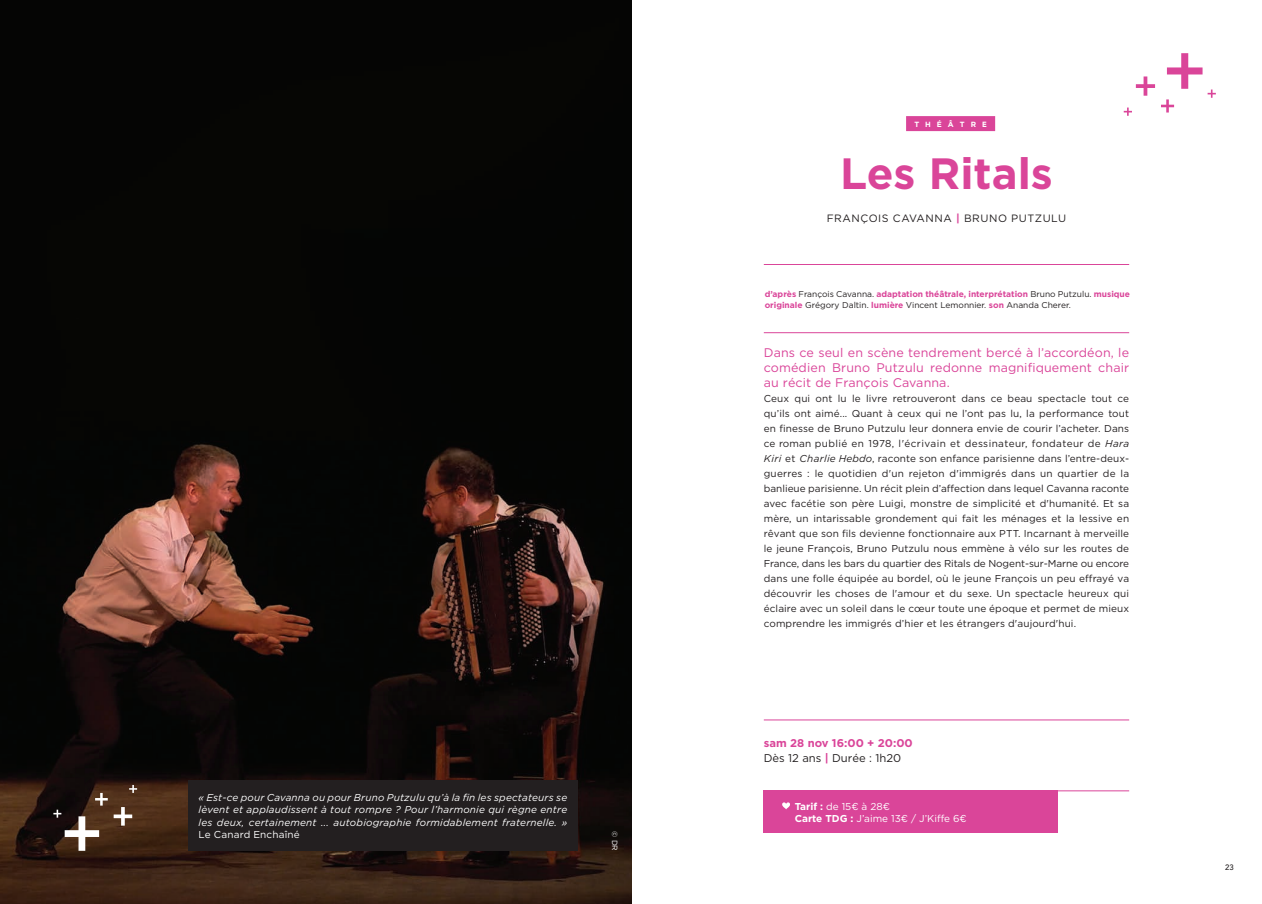
<style>
.page{position:relative;width:1262px;height:904px;background:#fff}
.page>*{position:absolute;margin:0;border:0;box-sizing:border-box;transform-origin:0 0}
.t1{font:700 43.75px "Gotham HTF";color:#da4599}
.t2{font:12.5px/15px "Gotham HTF";letter-spacing:.01em;color:#da4599;text-align:justify}
.t3{font:700 11.25px/15px "Gotham HTF";color:#da4599}
.t4{font:10.62px "Gotham HTF";letter-spacing:.05em;color:#231f20}
.t5{font:10px/15px "Gotham HTF";letter-spacing:.01em;color:#231f20;text-align:justify}
.t6{font:italic 10px/12.5px "Gotham HTF";letter-spacing:.02em;color:#fff;text-align:justify}
.t7{font:10px/12px "Gotham HTF";letter-spacing:.005em;color:#fff}
.t8{font:8.5px/11.2px "Gotham";color:#231f20}
.t9{font:500 7.75px "Avenir";color:#231f20}
.t10{font:700 7.5px "Gotham HTF";letter-spacing:.8em;color:#fff}
.t11{font:7.5px "Gotham HTF";color:#fff}
.s1{font-family:"Avenir";font-weight:900}
.s2{font-weight:700;color:#da4599}
.s3{font-style:italic}
.s4{font-weight:400;color:#231f20}
.s5{font-weight:700}
</style>
<div class="page">
<img style="left:0;top:0;width:631px;height:904px">
<svg style="left:114px;top:807px;width:18px;height:18px"></svg>
<svg style="left:129px;top:785px;width:8px;height:8px"></svg>
<svg style="left:53px;top:793px;width:55px;height:57px;background:#524137"></svg>
<div style="left:188px;top:780px;width:390px;height:70px;background:#231f20"></div>
<div style="left:906px;top:116px;width:89px;height:15px;background:#da4599"></div>
<hr style="left:763px;top:332px;width:366px;height:1px;background:#da4599">
<hr style="left:763px;top:264px;width:366px;height:1px;background:#da4599">
<hr style="left:763px;top:719px;width:366px;height:1px;background:#da4599">
<svg style="left:1123px;top:53px;width:92px;height:63px"></svg>
<div style="left:763px;top:790px;width:295px;height:43px;background:#da4599"></div>
<svg style="left:782px;top:802px;width:8px;height:7px"></svg>
<hr style="left:763px;top:790px;width:366px;height:1px;background:#da4599">
<p class="t6" style="left:198px;top:790px;width:370px">« Est-ce pour Cavanna ou pour Bruno Putzulu qu’à la fin les spectateurs se lèvent et applaudissent à tout rompre ? Pour l’harmonie qui règne entre les deux, certainement ... autobiographie formidablement fraternelle. »</p>
<p class="t7" style="left:198px;top:828px;width:103px">Le Canard Enchaîné</p>
<p class="t11" style="left:619px;top:831px;width:21px;rotate:90deg">© DR</p>
<p class="t10" style="left:914px;top:120px;width:74px">THÉÂTR<span class="s1">E</span></p>
<h1 class="t1" style="left:840px;top:148px;width:214px">Les Ritals</h1>
<p class="t4" style="left:826px;top:213px;width:241px">FRANÇOIS CAVANNA <span class="s2">|</span> BRUNO PUTZULU</p>
<p class="t8" style="left:764px;top:288px;width:367px"><span class="s2">d’après</span> François Cavanna. <span class="s2">adaptation théâtrale, interprétation</span> Bruno Putzulu. <span class="s2">musique originale</span> Grégory Daltin. <span class="s2">lumière</span> Vincent Lemonnier. <span class="s2">son</span> Ananda Cherer.</p>
<p class="t2" style="left:763px;top:344px;width:367px">Dans ce seul en scène tendrement bercé à l’accordéon, le comédien Bruno Putzulu redonne magnifiquement chair au récit de François Cavanna.</p>
<p class="t5" style="left:763px;top:390px;width:367px">Ceux qui ont lu le livre retrouveront dans ce beau spectacle tout ce qu’ils ont aimé... Quant à ceux qui ne l’ont pas lu, la performance tout en finesse de Bruno Putzulu leur donnera envie de courir l’acheter. Dans ce roman publié en 1978, l'écrivain et dessinateur, fondateur de <span class="s3">Hara Kiri</span> et <span class="s3">Charlie Hebdo</span>, raconte son enfance parisienne dans l’entre-deux&shy;guerres : le quotidien d'un rejeton d'immigrés dans un quartier de la banlieue parisienne. Un récit plein d’affection dans lequel Cavanna raconte avec facétie son père Luigi, monstre de simplicité et d'humanité. Et sa mère, un intarissable grondement qui fait les ménages et la lessive en rêvant que son fils devienne fonctionnaire aux PTT. Incarnant à merveille le jeune François, Bruno Putzulu nous emmène à vélo sur les routes de France, dans les bars du quartier des Ritals de Nogent-sur-Marne ou encore dans une folle équipée au bordel, où le jeune François un peu effrayé va découvrir les choses de l'amour et du sexe. Un spectacle heureux qui éclaire avec un soleil dans le cœur toute une époque et permet de mieux comprendre les immigrés d’hier et les étrangers d'aujourd'hui.</p>
<p class="t3" style="left:763px;top:735px;width:150px">sam 28 nov 16:00 + 20:00<br><span class="s4">Dès 12 ans</span> | <span class="s4">Durée : 1h20</span></p>
<p class="t7" style="left:794px;top:800px;width:173px"><span class="s5">Tarif :</span> de 15¤ à 28¤<br><span class="s5">Carte TDG :</span> J’aime 13¤ / J’Kiffe 6¤</p>
<p class="t9" style="left:1224px;top:862px;width:10px">23</p>
</div>
